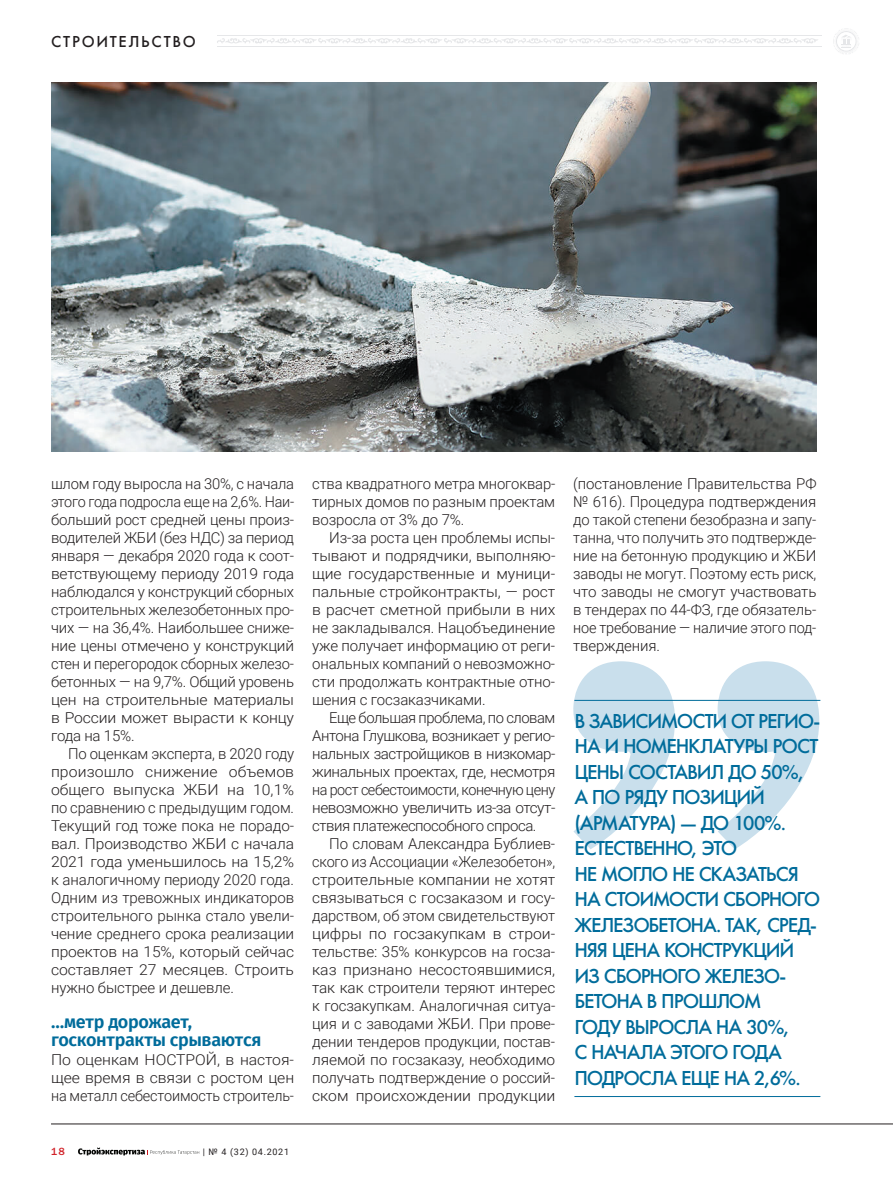
<style>
.page{position:relative;width:893px;height:1191px;background:#fff}
.page>*{position:absolute;margin:0;border:0;box-sizing:border-box;transform-origin:0 0}
.t1{font:21px/25.5px "Futura Medium C";letter-spacing:-.06em;color:#006c9b}
.t2{font:600 18px/18px "Fira Sans";letter-spacing:-.02em;color:#006c9b}
.t3{font:16.5px "Futura Medium C";letter-spacing:.105em;color:#231f20}
.t4{font:300 15px/18px "Roboto";letter-spacing:-.01em;color:#231f20;text-align:justify}
.t5{font:300 15px/18px "Roboto";letter-spacing:-.01em;color:#231f20;text-align:justify;scale:1.05 1}
.t6{font:10.5px "Franklin Gothic Medium C";color:#d1232a}
.t7{font:9px "Roboto";letter-spacing:.075em;color:#231f20}
</style>
<div class="page">
<img style="left:51px;top:82px;width:765px;height:369px">
<svg style="left:573px;top:661px;width:246px;height:188px"></svg>
<hr style="left:574px;top:700px;width:246px;height:1px;background:#006c9b">
<hr style="left:574px;top:1096px;width:246px;height:1px;background:#006c9b">
<svg style="left:78px;top:1147px;width:121px;height:8px"></svg>
<hr style="left:51px;top:1123px;width:842px;height:1px;background:#231f20">
<hr style="left:217px;top:35px;width:100px;height:1px;background:#e6e7e9">
<hr style="left:217px;top:46px;width:100px;height:1px;background:#e6e7e9">
<svg style="left:217px;top:38px;width:601px;height:6px"></svg>
<hr style="left:316px;top:35px;width:506px;height:1px;background:#e6e7e9">
<hr style="left:316px;top:46px;width:506px;height:1px;background:#e6e7e9">
<svg style="left:833px;top:28px;width:26px;height:26px"></svg>
<p class="t3" style="left:51px;top:32px;width:146px">СТРОИТЕЛЬСТВО</p>
<p class="t4" style="left:51px;top:474px;width:245px">шлом году выросла на 30%, с начала этого года подросла еще на 2,6%. Наи&shy;больший рост средней цены произ&shy;водителей ЖБИ (без НДС) за период января — декабря 2020 года к соот&shy;ветствующему периоду 2019 года наблюдался у конструкций сборных строительных железобетонных про&shy;чих — на 36,4%. Наибольшее сниже&shy;ние цены отмечено у конструкций стен и перегородок сборных железо&shy;бетонных — на 9,7%. Общий уровень цен на строительные материалы в России может вырасти к концу года на 15%.</p>
<p class="t4" style="left:51px;top:744px;width:245px;text-indent:17px">По оценкам эксперта, в 2020 году произошло снижение объемов общего выпуска ЖБИ на 10,1% по сравнению с предыдущим годом.<br>Текущий год тоже пока не порадо&shy;вал. Производство ЖБИ с начала 2021 года уменьшилось на 15,2% к аналогичному периоду 2020 года.<br>Одним из тревожных индикаторов строительного рынка стало увели&shy;чение среднего срока реализации проектов на 15%, который сейчас составляет 27 месяцев. Строить нужно быстрее и дешевле.</p>
<p class="t2" style="left:51px;top:1011px;width:212px">…метр дорожает, госконтракты срываются</p>
<p class="t5" style="left:51px;top:1050px;width:233px">По оценкам НОСТРОЙ, в настоя&shy;щее время в связи с ростом цен на металл себестоимость строитель-</p>
<p class="t6" style="left:51px;top:1146px;width:15px">18</p>
<p class="t7" style="left:203px;top:1145px;width:88px">| № 4 (32) 04.2021</p>
<p class="t4" style="left:312px;top:474px;width:245px">ства квадратного метра многоквар&shy;тирных домов по разным проектам возросла от 3% до 7%.</p>
<p class="t4" style="left:312px;top:528px;width:245px;text-indent:17px">Из-за роста цен проблемы испы&shy;тывают и подрядчики, выполняю&shy;щие государственные и муници&shy;пальные стройконтракты, — рост в расчет сметной прибыли в них не закладывался. Нацобъединение уже получает информацию от реги&shy;ональных компаний о невозможно&shy;сти продолжать контрактные отно&shy;шения с госзаказчиками.</p>
<p class="t4" style="left:312px;top:708px;width:245px;text-indent:17px">Еще большая проблема, по словам Антона Глушкова, возникает у регио&shy;нальных застройщиков в низкомар&shy;жинальных проектах, где, несмотря на рост себестоимости, конечную цену невозможно увеличить из-за отсут&shy;ствия платежеспособного спроса.</p>
<p class="t4" style="left:312px;top:834px;width:245px;text-indent:17px">По словам Александра Бублиев&shy;ского из Ассоциации «Железобетон», строительные компании не хотят связываться с госзаказом и госу&shy;дарством, об этом свидетельствуют цифры по госзакупкам в строи&shy;тельстве: 35% конкурсов на госза&shy;каз признано несостоявшимися, так как строители теряют интерес к госзакупкам. Аналогичная ситуа&shy;ция и с заводами ЖБИ. При прове&shy;дении тендеров продукции, постав&shy;ляемой по госзаказу, необходимо получать подтверждение о россий&shy;ском происхождении продукции</p>
<p class="t4" style="left:573px;top:474px;width:245px">(постановление Правительства РФ № 616). Процедура подтверждения до такой степени безобразна и запу&shy;танна, что получить это подтвержде&shy;ние на бетонную продукцию и ЖБИ заводы не могут. Поэтому есть риск, что заводы не смогут участвовать в тендерах по 44-ФЗ, где обязатель&shy;ное требование — наличие этого под&shy;тверждения.</p>
<p class="t1" style="left:574px;top:708px;width:247px">В ЗАВИСИМОСТИ ОТ РЕГИО-<br>НА И НОМЕНКЛАТУРЫ РОСТ<br>ЦЕНЫ СОСТАВИЛ ДО 50%,<br>А ПО РЯДУ ПОЗИЦИЙ (АРМАТУРА) — ДО 100%.<br>ЕСТЕСТВЕННО, ЭТО<br>НЕ МОГЛО НЕ СКАЗАТЬСЯ<br>НА СТОИМОСТИ СБОРНОГО<br>ЖЕЛЕЗОБЕТОНА. ТАК, СРЕД-<br>НЯЯ ЦЕНА КОНСТРУКЦИЙ<br>ИЗ СБОРНОГО ЖЕЛЕЗО-<br>БЕТОНА В ПРОШЛОМ<br>ГОДУ ВЫРОСЛА НА 30%,<br>С НАЧАЛА ЭТОГО ГОДА<br>ПОДРОСЛА ЕЩЕ НА 2,6%.</p>
</div>
